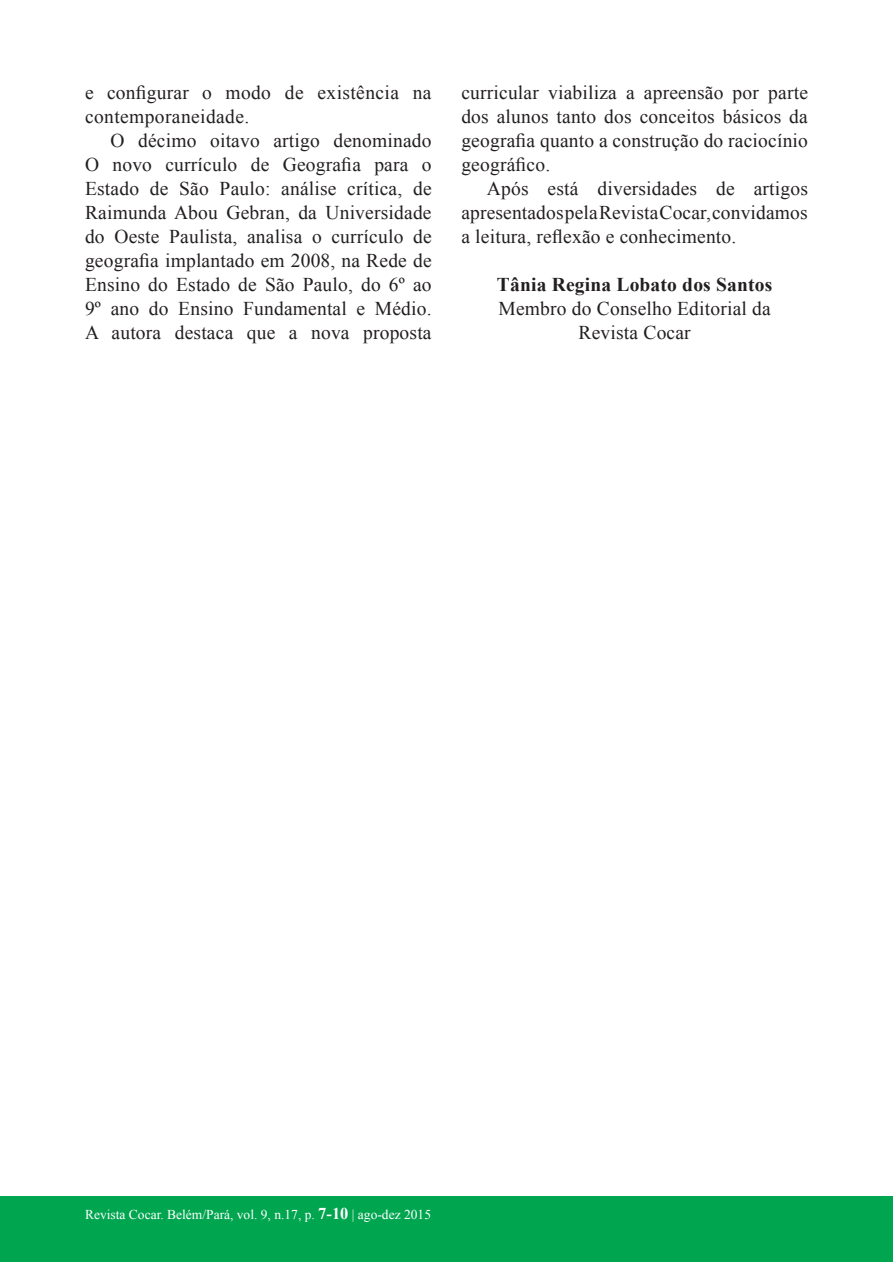
<style>
.page{position:relative;width:893px;height:1263px;background:#fff}
.page>*{position:absolute;margin:0;border:0;box-sizing:border-box;transform-origin:0 0}
.t1{font:19.5px/24px "Times New Roman";letter-spacing:.01em;color:#231f20;text-align:justify}
.t2{font:700 19.5px "Times New Roman";letter-spacing:.01em;color:#231f20}
.t3{font:13.5px "Times New Roman";color:#fff}
.s1{font-weight:700;font-size:16.5px}
</style>
<div class="page">
<div style="left:1px;top:1196px;width:892px;height:66px;background:#00a54f"></div>
<p class="t1" style="left:85px;top:80px;width:348px">e configurar o modo de existência na contemporaneidade.</p>
<p class="t1" style="left:85px;top:128px;width:348px;text-indent:26px">O décimo oitavo artigo denominado O novo currículo de Geografia para o Estado de São Paulo: análise crítica, de Raimunda Abou Gebran, da Universidade do Oeste Paulista, analisa o currículo de geografia implantado em 2008, na Rede de Ensino do Estado de São Paulo, do 6º ao 9º ano do Ensino Fundamental e Médio.<br>A autora destaca que a nova proposta</p>
<p class="t1" style="left:461px;top:80px;width:348px">curricular viabiliza a apreensão por parte dos alunos tanto dos conceitos básicos da geografia quanto a construção do raciocínio geográfico.</p>
<p class="t1" style="left:461px;top:176px;width:348px;text-indent:26px">Após está diversidades de artigos apresentados pela Revista Cocar, convidamos a leitura, reflexão e conhecimento.</p>
<p class="t2" style="left:497px;top:271px;width:277px">Tânia Regina Lobato dos Santos</p>
<p class="t1" style="left:498px;top:296px;width:274px;text-align:center">Membro do Conselho Editorial da<br>Revista Cocar</p>
<p class="t3" style="left:85px;top:1205px;width:348px">Revista Cocar. Belém/Pará, vol. 9, n.17, p. <span class="s1">7-10</span> | ago-dez 2015</p>
</div>
